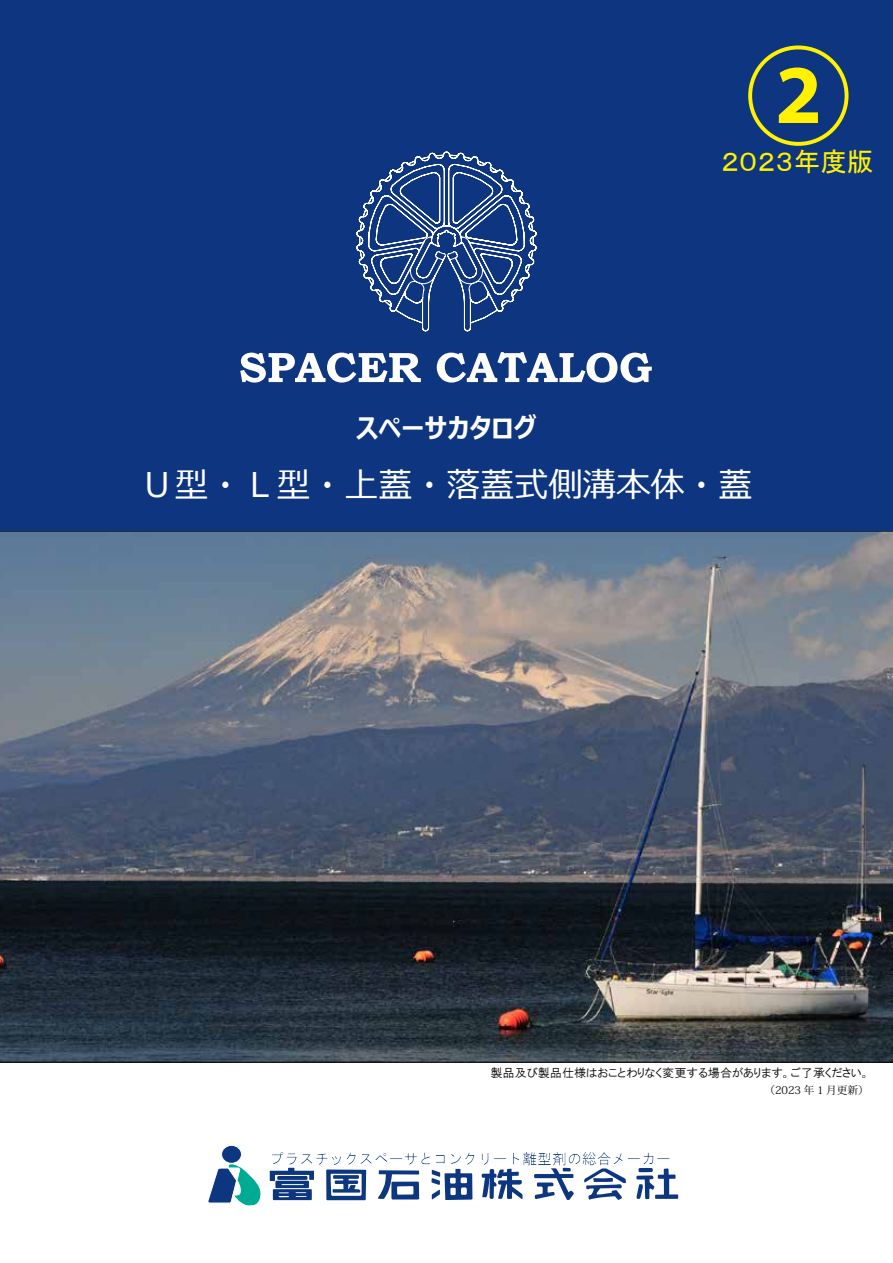
<style>
.page{position:relative;width:893px;height:1263px;background:#fff}
.page>*{position:absolute;margin:0;border:0;box-sizing:border-box;transform-origin:0 0}
.t1{font:700 106.35px "Koz Go Pr 6 N";color:#fff100}
.t2{font:34.05px "Meiryo";color:#fff}
.t3{font:700 27px "Meiryo UI";color:#fff}
.t4{font:26.55px "MS P Gothic";color:#fff100}
.t5{font:14.85px "HG Gothic M";color:#0d3680}
.t6{font:12px "HGP Gothic M";color:#000}
.t7{font:10.65px "Koz Min Pr 6 N";color:#000}
</style>
<div class="page">
<svg style="left:0;top:531px;width:893px;height:531px;background:#515a68"></svg>
<div style="left:0;top:0;width:893px;height:531px;background:#0e357f"></div>
<svg style="left:356px;top:151px;width:181px;height:181px"></svg>
<svg style="left:240px;top:352px;width:412px;height:31px"></svg>
<svg style="left:270px;top:1168px;width:408px;height:32px"></svg>
<div style="left:222px;top:1145px;width:19px;height:18px;background:#0d3680;border-radius:50%"></div>
<div style="left:221px;top:1145px;width:21px;height:19px;border:1px solid #fff;border-radius:50%"></div>
<svg style="left:208px;top:1163px;width:53px;height:43px"></svg>
<h1 class="t1" style="left:745px;top:37px;width:108px">②</h1>
<h3 class="t3" style="left:356px;top:409px;width:182px">スペーサカタログ</h3>
<h3 class="t4" style="left:721px;top:148px;width:154px">２０２３年度版</h3>
<h2 class="t2" style="left:140px;top:460px;width:614px">Ｕ型・Ｌ型・上蓋・落蓋式側溝本体・蓋</h2>
<p class="t6" style="left:490px;top:1066px;width:381px">製品及び製品仕様はおことわりなく変更する場合があります。ご了承ください。</p>
<p class="t5" style="left:270px;top:1151px;width:403px">プラスチックスペーサとコンクリート離型剤の総合メーカー</p>
<p class="t7" style="left:764px;top:1084px;width:106px">（2023 年 1 月更新）</p>
</div>
